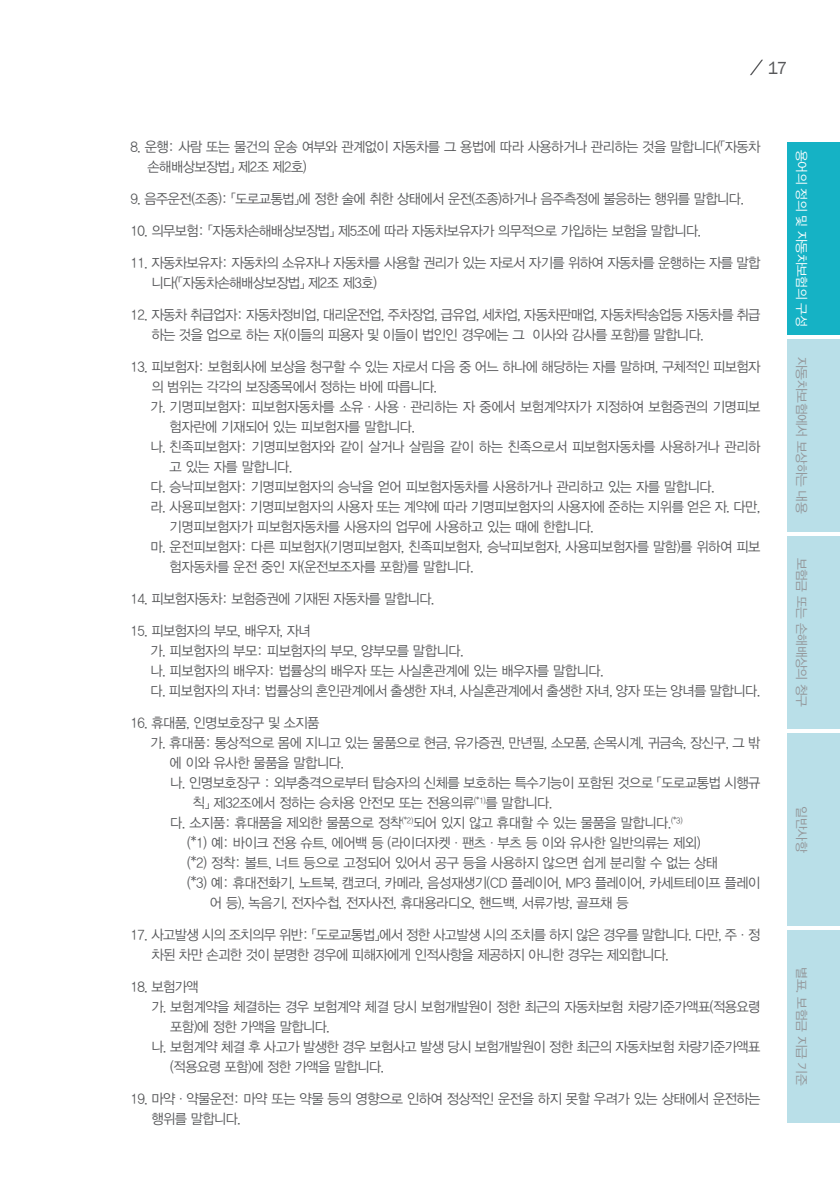
<style>
.page{position:relative;width:840px;height:1191px;background:#fff}
.page>*{position:absolute;margin:0;border:0;box-sizing:border-box;transform-origin:0 0}
.t1{font:18px "Franklin Gothic";color:#57585a}
.본문_1_내어쓰기{font:14px/20px "YDVYGO Std 32";letter-spacing:-.03em;color:#57585a;scale:.95 1}
.본문_내어쓰기{font:14px/20px "YDVYGO Std 32";letter-spacing:-.04em;color:#57585a;scale:.95 1}
.본문_1_-_사본{font:14px/20px "YDVYGO Std 32";letter-spacing:-.03em;color:#57585a;scale:.95 1}
.본문{font:14px/20px "YDVYGO Std 32";letter-spacing:-.04em;color:#57585a;scale:.95 1}
.t2{font:12.8px "YDVYGO Std 32";letter-spacing:-.03em;color:#939598}
.t3{font:12.8px "YDVYGO Std 32";letter-spacing:-.03em;color:#fff}
.t4{font:12.8px "YDVYGO Std 12";letter-spacing:-.03em;color:#939598}
.s1{font-family:"YDVYGO Std 32"}
</style>
<div class="page">
<div style="left:787px;top:142px;width:52px;height:192px;background:#15b2c5"></div>
<div style="left:787px;top:339px;width:52px;height:192px;background:#b9dfe8"></div>
<div style="left:787px;top:536px;width:52px;height:193px;background:#b9dfe8"></div>
<div style="left:787px;top:733px;width:52px;height:193px;background:#b9dfe8"></div>
<div style="left:787px;top:930px;width:52px;height:193px;background:#b9dfe8"></div>
<svg style="left:750px;top:60px;width:12px;height:15px"></svg>
<p class="t1" style="left:767px;top:57px;width:21px">17</p>
<p class="본문_내어쓰기" style="left:147px;top:137px;width:646px;text-indent:-17px">8. 운행: 사람 또는 물건의 운송 여부와 관계없이 자동차를 그 용법에 따라 사용하거나 관리하는 것을 말합니다(「자동차 손해배상보장법」 제2조 제2호)</p>
<p class="본문_내어쓰기" style="left:130px;top:189px;width:647px">9. 음주운전(조종): 「도로교통법」에 정한 술에 취한 상태에서 운전(조종)하거나 음주측정에 불응하는 행위를 말합니다.</p>
<p class="본문_내어쓰기" style="left:130px;top:221px;width:602px">10. 의무보험: 「자동차손해배상보장법」 제5조에 따라 자동차보유자가 의무적으로 가입하는 보험을 말합니다.</p>
<p class="본문_내어쓰기" style="left:151px;top:253px;width:642px;text-indent:-21px">11. 자동차보유자: 자동차의 소유자나 자동차를 사용할 권리가 있는 자로서 자기를 위하여 자동차를 운행하는 자를 말합 니다(「자동차손해배상보장법」 제2조 제3호)</p>
<p class="본문_내어쓰기" style="left:151px;top:305px;width:642px;text-indent:-21px">12. 자동차 취급업자: 자동차정비업, 대리운전업, 주차장업, 급유업, 세차업, 자동차판매업, 자동차탁송업등 자동차를 취급 하는 것을 업으로 하는 자(이들의 피용자 및 이들이 법인인 경우에는 그 이사와 감사를 포함)를 말합니다.</p>
<p class="본문_내어쓰기" style="left:151px;top:357px;width:642px;text-indent:-21px">13. 피보험자: 보험회사에 보상을 청구할 수 있는 자로서 다음 중 어느 하나에 해당하는 자를 말하며, 구체적인 피보험자 의 범위는 각각의 보장종목에서 정하는 바에 따릅니다.</p>
<p class="본문_1_내어쓰기" style="left:169px;top:397px;width:623px;text-indent:-19px">가. 기명피보험자: 피보험자동차를 소유ㆍ사용ㆍ관리하는 자 중에서 보험계약자가 지정하여 보험증권의 기명피보 험자란에 기재되어 있는 피보험자를 말합니다.</p>
<p class="본문_1_내어쓰기" style="left:169px;top:437px;width:623px;text-indent:-19px">나. 친족피보험자: 기명피보험자와 같이 살거나 살림을 같이 하는 친족으로서 피보험자동차를 사용하거나 관리하 고 있는 자를 말합니다.</p>
<p class="본문_1_내어쓰기" style="left:150px;top:477px;width:595px">다. 승낙피보험자: 기명피보험자의 승낙을 얻어 피보험자동차를 사용하거나 관리하고 있는 자를 말합니다.</p>
<p class="본문_1_내어쓰기" style="left:169px;top:497px;width:623px;text-indent:-19px">라. 사용피보험자: 기명피보험자의 사용자 또는 계약에 따라 기명피보험자의 사용자에 준하는 지위를 얻은 자. 다만, 기명피보험자가 피보험자동차를 사용자의 업무에 사용하고 있는 때에 한합니다.</p>
<p class="본문_1_내어쓰기" style="left:169px;top:537px;width:623px;text-indent:-19px">마. 운전피보험자: 다른 피보험자(기명피보험자, 친족피보험자, 승낙피보험자, 사용피보험자를 말함)를 위하여 피보 험자동차를 운전 중인 자(운전보조자를 포함)를 말합니다.</p>
<p class="본문_내어쓰기" style="left:130px;top:589px;width:321px">14. 피보험자동차: 보험증권에 기재된 자동차를 말합니다.</p>
<p class="본문_내어쓰기" style="left:130px;top:621px;width:191px">15. 피보험자의 부모, 배우자, 자녀</p>
<p class="본문_1_내어쓰기" style="left:150px;top:641px;width:331px">가. 피보험자의 부모: 피보험자의 부모, 양부모를 말합니다.</p>
<p class="본문_1_내어쓰기" style="left:150px;top:661px;width:478px">나. 피보험자의 배우자: 법률상의 배우자 또는 사실혼관계에 있는 배우자를 말합니다.</p>
<p class="본문_1_내어쓰기" style="left:150px;top:681px;width:643px">다. 피보험자의 자녀: 법률상의 혼인관계에서 출생한 자녀, 사실혼관계에서 출생한 자녀, 양자 또는 양녀를 말합니다.</p>
<p class="본문_내어쓰기" style="left:130px;top:713px;width:200px">16. 휴대품, 인명보호장구 및 소지품</p>
<p class="본문_1_내어쓰기" style="left:169px;top:733px;width:623px;text-indent:-19px">가. 휴대품: 통상적으로 몸에 지니고 있는 물품으로 현금, 유가증권, 만년필, 소모품, 손목시계, 귀금속, 장신구, 그 밖 에 이와 유사한 물품을 말합니다.</p>
<p class="본문_1_-_사본" style="left:193px;top:773px;width:598px;text-indent:-23px">나. 인명보호장구 : 외부충격으로부터 탑승자의 신체를 보호하는 특수기능이 포함된 것으로 「도로교통법 시행규 칙」 제32조에서 정하는 승차용 안전모 또는 전용의류<sup>(*1)</sup>를 말합니다.</p>
<p class="본문_1_-_사본" style="left:170px;top:813px;width:540px">다. 소지품: 휴대품을 제외한 물품으로 정착<sup>(*2)</sup>되어 있지 않고 휴대할 수 있는 물품을 말합니다.<sup>(*3)</sup></p>
<p class="본문_1_-_사본" style="left:187px;top:833px;width:541px">(*1) 예: 바이크 전용 슈트, 에어백 등 (라이더자켓ㆍ팬츠ㆍ부츠 등 이와 유사한 일반의류는 제외)</p>
<p class="본문_1_-_사본" style="left:187px;top:853px;width:560px">(*2) 정착: 볼트, 너트 등으로 고정되어 있어서 공구 등을 사용하지 않으면 쉽게 분리할 수 없는 상태</p>
<p class="본문_1_-_사본" style="left:210px;top:873px;width:580px;text-indent:-23px">(*3) 예: 휴대전화기, 노트북, 캠코더, 카메라, 음성재생기(CD 플레이어, MP3 플레이어, 카세트테이프 플레이 어 등), 녹음기, 전자수첩, 전자사전, 휴대용라디오, 핸드백, 서류가방, 골프채 등</p>
<p class="본문" style="left:151px;top:925px;width:642px;text-indent:-21px">17. 사고발생 시의 조치의무 위반: 「도로교통법」에서 정한 사고발생 시의 조치를 하지 않은 경우를 말합니다. 다만, 주·정 차된 차만 손괴한 것이 분명한 경우에 피해자에게 인적사항을 제공하지 아니한 경우는 제외합니다.</p>
<p class="본문" style="left:130px;top:977px;width:73px">18. 보험가액</p>
<p class="본문" style="left:170px;top:997px;width:622px;text-indent:-19px">가. 보험계약을 체결하는 경우 보험계약 체결 당시 보험개발원이 정한 최근의 자동차보험 차량기준가액표(적용요령 포함)에 정한 가액을 말합니다.</p>
<p class="본문" style="left:170px;top:1037px;width:622px;text-indent:-19px">나. 보험계약 체결 후 사고가 발생한 경우 보험사고 발생 당시 보험개발원이 정한 최근의 자동차보험 차량기준가액표 (적용요령 포함)에 정한 가액을 말합니다.</p>
<p class="본문" style="left:151px;top:1089px;width:642px;text-indent:-21px">19. 마약·약물운전: 마약 또는 약물 등의 영향으로 인하여 정상적인 운전을 하지 못할 우려가 있는 상태에서 운전하는 행위를 말합니다.</p>
<p class="t3" style="left:807px;top:150px;width:178px;rotate:90deg">용어의 정의 및 자동차보험의 구성</p>
<p class="t2" style="left:807px;top:357px;width:158px;rotate:90deg">자동차보험에서 보상하는 내용</p>
<p class="t2" style="left:807px;top:557px;width:151px;rotate:90deg">보험금 또는 손해배상의 청구</p>
<p class="t2" style="left:807px;top:806px;width:47px;rotate:90deg">일반사항</p>
<p class="t4" style="left:807px;top:967px;width:120px;rotate:90deg">별표. 보험<span class="s1">금</span> 지급 기준</p>
</div>
